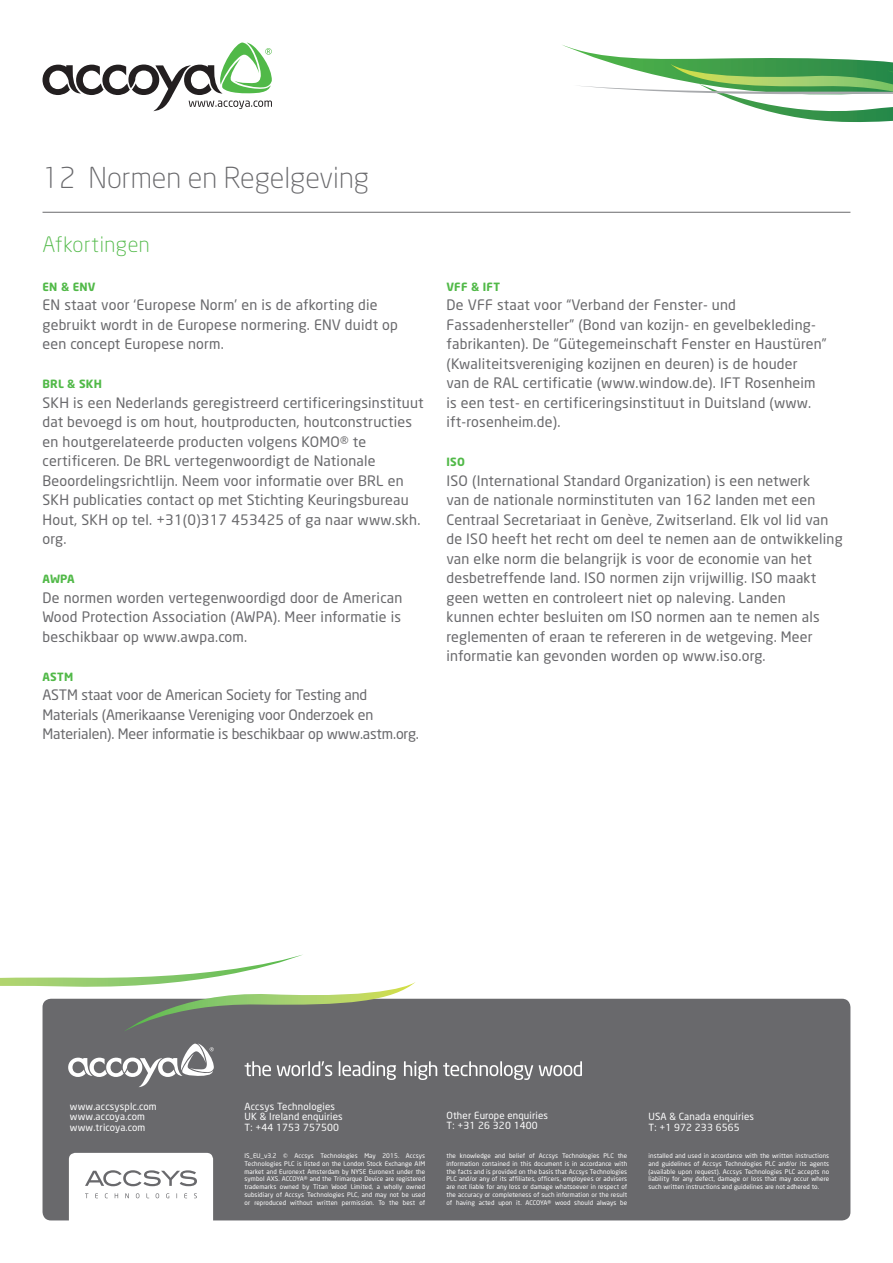
<style>
.page{position:relative;width:893px;height:1263px;background:#fff}
.page>*{position:absolute;margin:0;border:0;box-sizing:border-box;transform-origin:0 0}
.strapline{font:300 28.5px "Neo Sans";color:#69696c}
.Kopjes{font:300 21px "Neo Sans";letter-spacing:.025em;color:#51b948}
.Broodtekst{font:14.25px/19.5px "Neo Sans";letter-spacing:.015em;color:#69696c}
.Broodtekst-2{font:14.25px/19.5px "Neo Sans";letter-spacing:-.01em;color:#69696c}
.Subkopjes{font:700 11.25px "Neo Sans";letter-spacing:.025em;color:#51b948}
.adresgegevens{font:9.75px/10.5px "Neo Sans";letter-spacing:.015em;color:#fff}
.t1{font:6.3px/7.9px "Neo Sans";letter-spacing:.015em;color:#fff;text-align:justify}
</style>
<div class="page">
<svg style="left:43px;top:43px;width:229px;height:68px"></svg>
<svg style="left:563px;top:45px;width:330px;height:77px"></svg>
<hr style="left:43px;top:212px;width:807px;height:1px;background:#69696c">
<div style="left:43px;top:999px;width:807px;height:221px;background:#69696c;border-radius:9px"></div>
<svg style="left:0;top:954px;width:416px;height:78px"></svg>
<svg style="left:244px;top:1061px;width:152px;height:19px"></svg>
<svg style="left:404px;top:1061px;width:178px;height:19px"></svg>
<svg style="left:68px;top:1043px;width:146px;height:44px"></svg>
<svg style="left:69px;top:1153px;width:144px;height:67px;background:#f4f4f4"></svg>
<p class="strapline" style="left:43px;top:161px;width:328px">12 Normen en Regelgeving</p>
<p class="Kopjes" style="left:43px;top:231px;width:109px">Afkortingen</p>
<p class="Subkopjes" style="left:43px;top:279px;width:54px">EN &amp; ENV</p>
<p class="Broodtekst" style="left:43px;top:295px;width:357px">EN staat voor ‘Europese Norm’ en is de afkorting die gebruikt wordt in de Europese normering. ENV duidt op een concept Europese norm.</p>
<p class="Subkopjes" style="left:43px;top:377px;width:61px">BRL &amp; SKH</p>
<p class="Broodtekst" style="left:43px;top:392px;width:383px">SKH is een Nederlands geregistreerd certificeringsinstituut dat bevoegd is om hout, houtproducten, houtconstructies en houtgerelateerde producten volgens KOMO® te certificeren. De BRL vertegenwoordigt de Nationale Beoordelingsrichtlijn. Neem voor informatie over BRL en SKH publicaties contact op met Stichting Keuringsbureau Hout, SKH op tel. +31(0)317 453425 of ga naar www.skh. org.</p>
<p class="Subkopjes" style="left:43px;top:572px;width:34px">AWPA</p>
<p class="Broodtekst" style="left:43px;top:587px;width:361px;text-align:justify">De normen worden vertegenwoordigd door de American Wood Protection Association (AWPA). Meer informatie is beschikbaar op www.awpa.com.</p>
<p class="Subkopjes" style="left:43px;top:669px;width:32px">ASTM</p>
<p class="Broodtekst-2" style="left:43px;top:685px;width:378px">ASTM staat voor de American Society for Testing and<br>Materials (Amerikaanse Vereniging voor Onderzoek en<br>Materialen). Meer informatie is beschikbaar op www.astm.org.</p>
<p class="Subkopjes" style="left:446px;top:279px;width:55px">VFF &amp; IFT</p>
<p class="Broodtekst" style="left:446px;top:295px;width:382px">De VFF staat voor “Verband der Fenster- und Fassadenhersteller” (Bond van kozijn- en gevelbekleding&shy;fabrikanten). De “Gütegemeinschaft Fenster en Haustüren” (Kwaliteitsvereniging kozijnen en deuren) is de houder<br>van de RAL certificatie (www.window.de). IFT Rosenheim is een test- en certificeringsinstituut in Duitsland (www. ift-rosenheim.de).</p>
<p class="Subkopjes" style="left:446px;top:455px;width:20px">ISO</p>
<p class="Broodtekst" style="left:446px;top:470px;width:398px">ISO (International Standard Organization) is een netwerk<br>van de nationale norminstituten van 162 landen met een Centraal Secretariaat in Genève, Zwitserland. Elk vol lid van de ISO heeft het recht om deel te nemen aan de ontwikkeling van elke norm die belangrijk is voor de economie van het desbetreffende land. ISO normen zijn vrijwillig. ISO maakt geen wetten en controleert niet op naleving. Landen<br>kunnen echter besluiten om ISO normen aan te nemen als reglementen of eraan te refereren in de wetgeving. Meer informatie kan gevonden worden op www.iso.org.</p>
<p class="adresgegevens" style="left:70px;top:1101px;width:88px">www.accsysplc.com www.accoya.com www.tricoya.com</p>
<p class="adresgegevens" style="left:244px;top:1101px;width:100px">Accsys Technologies<br>UK &amp; Ireland enquiries<br>T: +44 1753 757500</p>
<p class="adresgegevens" style="left:648px;top:1111px;width:107px">USA &amp; Canada enquiries<br>T: +1 972 233 6565</p>
<p class="adresgegevens" style="left:446px;top:1110px;width:103px">Other Europe enquiries<br>T: +31 26 320 1400</p>
<p class="t1" style="left:244px;top:1151px;width:182px">IS_EU_v3.2 © Accsys Technologies May 2015. Accsys Technologies PLC is listed on the London Stock Exchange AIM market and Euronext Amsterdam by NYSE Euronext under the symbol AXS. ACCOYA® and the Trimarque Device are registered trademarks owned by Titan Wood Limited, a wholly owned subsidiary of Accsys Technologies PLC, and may not be used or reproduced without written permission. To the best of</p>
<p class="t1" style="left:446px;top:1151px;width:182px">the knowledge and belief of Accsys Technologies PLC the information contained in this document is in accordance with the facts and is provided on the basis that Accsys Technologies PLC and/or any of its affiliates, officers, employees or advisers are not liable for any loss or damage whatsoever in respect of the accuracy or completeness of such information or the result of having acted upon it. ACCOYA® wood should always be</p>
<p class="t1" style="left:648px;top:1151px;width:182px">installed and used in accordance with the written instructions and guidelines of Accsys Technologies PLC and/or its agents (available upon request). Accsys Technologies PLC accepts no liability for any defect, damage or loss that may occur where such written instructions and guidelines are not adhered to.</p>
</div>
